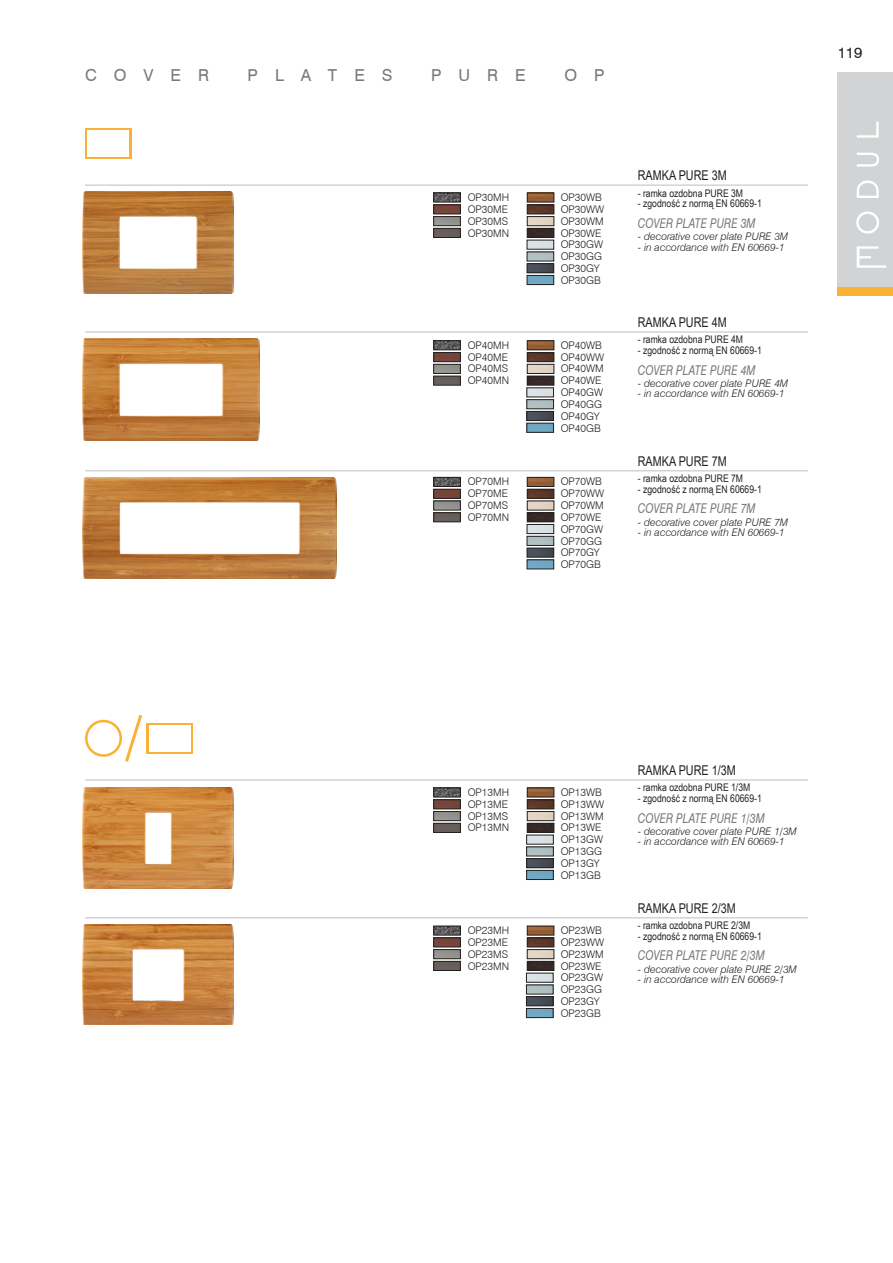
<style>
.page{position:relative;width:893px;height:1263px;background:#fff}
.page>*{position:absolute;margin:0;border:0;box-sizing:border-box;transform-origin:0 0}
.t1{font:16.5px "Swiss 721 BT";letter-spacing:1.03em;color:#7e787a}
.t2{font:15px "Swiss 721 BT";color:#231f20}
.t3{font:italic 13.5px "Swiss 721 BT";color:#7e787a;scale:.8 1}
.t4{font:13.5px "Arial";color:#231f20;scale:.8 1}
.t5{font:300 10.5px/11.9px "Swiss 721 BT";color:#231f20}
.t6{font:italic 300 10.5px "Swiss 721 BT";color:#231f20}
.t7{font:10.5px "Arial Narrow";color:#231f20}
</style>
<div class="page">
<img style="left:83px;top:477px;width:253px;height:101px">
<img style="left:82px;top:339px;width:178px;height:101px">
<img style="left:82px;top:192px;width:151px;height:101px">
<img style="left:83px;top:925px;width:151px;height:100px">
<img style="left:83px;top:787px;width:151px;height:101px">
<svg style="left:85px;top:128px;width:46px;height:30px"></svg>
<div style="left:147px;top:723px;width:46px;height:31px;background:#f9b136"></div>
<svg style="left:85px;top:714px;width:57px;height:48px"></svg>
<img style="left:435px;top:195px;width:24px;height:6px">
<div style="left:433px;top:193px;width:28px;height:10px;border:1px solid #231f20"></div>
<svg style="left:433px;top:204px;width:28px;height:34px"></svg>
<svg style="left:526px;top:192px;width:29px;height:93px;background:#85817e"></svg>
<img style="left:435px;top:342px;width:24px;height:6px">
<div style="left:433px;top:340px;width:28px;height:10px;border:1px solid #231f20"></div>
<svg style="left:433px;top:352px;width:28px;height:34px"></svg>
<svg style="left:526px;top:340px;width:29px;height:93px;background:#85827f"></svg>
<img style="left:435px;top:479px;width:24px;height:6px">
<div style="left:433px;top:477px;width:28px;height:10px;border:1px solid #231f20"></div>
<svg style="left:433px;top:488px;width:28px;height:35px"></svg>
<svg style="left:526px;top:476px;width:29px;height:94px;background:#868380"></svg>
<img style="left:435px;top:789px;width:24px;height:6px">
<div style="left:433px;top:787px;width:28px;height:10px;border:1px solid #231f20"></div>
<svg style="left:433px;top:799px;width:28px;height:34px"></svg>
<svg style="left:526px;top:787px;width:29px;height:93px;background:#84817e"></svg>
<img style="left:435px;top:927px;width:24px;height:6px">
<div style="left:433px;top:925px;width:28px;height:10px;border:1px solid #231f20"></div>
<svg style="left:433px;top:937px;width:28px;height:34px"></svg>
<svg style="left:526px;top:925px;width:29px;height:93px;background:#85817f"></svg>
<div style="left:149px;top:725px;width:42px;height:27px;background:#fff"></div>
<div style="left:87px;top:130px;width:42px;height:26px;background:#fff"></div>
<hr style="left:85px;top:184px;width:723px;height:2px;background:#d1d3d5">
<hr style="left:85px;top:331px;width:723px;height:2px;background:#d1d3d5">
<hr style="left:85px;top:470px;width:723px;height:1px;background:#d1d3d5">
<hr style="left:85px;top:779px;width:723px;height:2px;background:#d1d3d5">
<hr style="left:85px;top:917px;width:723px;height:1px;background:#d1d3d5">
<div style="left:838px;top:72px;width:55px;height:215px;background:#d1d3d5"></div>
<div style="left:838px;top:287px;width:55px;height:9px;background:#f9b136"></div>
<svg style="left:856px;top:122px;width:30px;height:146px"></svg>
<h1 class="t1" style="left:85px;top:65px;width:126px">COVER</h1>
<h1 class="t1" style="left:248px;top:65px;width:146px">PLATES</h1>
<h1 class="t1" style="left:431px;top:65px;width:96px">PURE</h1>
<h1 class="t1" style="left:564px;top:65px;width:42px">O P</h1>
<p class="t5" style="left:468px;top:191px;width:43px;text-align:justify">OP30MH OP30ME OP30MS OP30MN</p>
<p class="t5" style="left:468px;top:339px;width:43px;text-align:justify">OP40MH OP40ME OP40MS OP40MN</p>
<p class="t5" style="left:468px;top:476px;width:43px;text-align:justify">OP70MH OP70ME OP70MS OP70MN</p>
<p class="t5" style="left:561px;top:191px;width:45px">OP30WB<br>OP30WW<br>OP30WM<br>OP30WE<br>OP30GW<br>OP30GG<br>OP30GY<br>OP30GB</p>
<p class="t5" style="left:561px;top:339px;width:45px">OP40WB<br>OP40WW<br>OP40WM<br>OP40WE<br>OP40GW<br>OP40GG<br>OP40GY<br>OP40GB</p>
<p class="t5" style="left:561px;top:476px;width:45px">OP70WB<br>OP70WW<br>OP70WM<br>OP70WE<br>OP70GW<br>OP70GG<br>OP70GY<br>OP70GB</p>
<p class="t4" style="left:638px;top:166px;width:113px">RAMKA PURE 3M</p>
<p class="t7" style="left:638px;top:185px;width:107px">- ramka ozdobna PURE 3M</p>
<p class="t7" style="left:638px;top:196px;width:125px">- zgodność z normą EN 60669-1</p>
<p class="t3" style="left:638px;top:215px;width:149px">COVER PLATE PURE 3M</p>
<p class="t6" style="left:638px;top:230px;width:152px">- decorative cover plate PURE 3M</p>
<p class="t6" style="left:638px;top:240px;width:148px">- in accordance with EN 60669-1</p>
<p class="t4" style="left:638px;top:313px;width:113px">RAMKA PURE 4M</p>
<p class="t7" style="left:638px;top:332px;width:107px">- ramka ozdobna PURE 4M</p>
<p class="t7" style="left:638px;top:343px;width:125px">- zgodność z normą EN 60669-1</p>
<p class="t3" style="left:638px;top:362px;width:149px">COVER PLATE PURE 4M</p>
<p class="t6" style="left:638px;top:377px;width:152px">- decorative cover plate PURE 4M</p>
<p class="t6" style="left:638px;top:387px;width:148px">- in accordance with EN 60669-1</p>
<p class="t4" style="left:638px;top:452px;width:113px">RAMKA PURE 7M</p>
<p class="t7" style="left:638px;top:471px;width:107px">- ramka ozdobna PURE 7M</p>
<p class="t7" style="left:638px;top:481px;width:125px">- zgodność z normą EN 60669-1</p>
<p class="t3" style="left:638px;top:500px;width:149px">COVER PLATE PURE 7M</p>
<p class="t6" style="left:638px;top:515px;width:152px">- decorative cover plate PURE 7M</p>
<p class="t6" style="left:638px;top:526px;width:148px">- in accordance with EN 60669-1</p>
<h2 class="t2" style="left:838px;top:44px;width:26px">119</h2>
<p class="t5" style="left:468px;top:786px;width:43px;text-align:justify">OP13MH OP13ME OP13MS OP13MN</p>
<p class="t5" style="left:468px;top:924px;width:43px;text-align:justify">OP23MH OP23ME OP23MS OP23MN</p>
<p class="t5" style="left:561px;top:786px;width:45px">OP13WB<br>OP13WW<br>OP13WM<br>OP13WE<br>OP13GW<br>OP13GG<br>OP13GY<br>OP13GB</p>
<p class="t5" style="left:561px;top:924px;width:45px">OP23WB<br>OP23WW<br>OP23WM<br>OP23WE<br>OP23GW<br>OP23GG<br>OP23GY<br>OP23GB</p>
<p class="t4" style="left:638px;top:761px;width:124px">RAMKA PURE 1/3M</p>
<p class="t7" style="left:638px;top:780px;width:114px">- ramka ozdobna PURE 1/3M</p>
<p class="t7" style="left:638px;top:790px;width:125px">- zgodność z normą EN 60669-1</p>
<p class="t3" style="left:638px;top:810px;width:160px">COVER PLATE PURE 1/3M</p>
<p class="t6" style="left:638px;top:825px;width:161px">- decorative cover plate PURE 1/3M</p>
<p class="t6" style="left:638px;top:835px;width:148px">- in accordance with EN 60669-1</p>
<p class="t4" style="left:638px;top:899px;width:124px">RAMKA PURE 2/3M</p>
<p class="t7" style="left:638px;top:918px;width:114px">- ramka ozdobna PURE 2/3M</p>
<p class="t7" style="left:638px;top:928px;width:125px">- zgodność z normą EN 60669-1</p>
<p class="t3" style="left:638px;top:947px;width:160px">COVER PLATE PURE 2/3M</p>
<p class="t6" style="left:638px;top:962px;width:161px">- decorative cover plate PURE 2/3M</p>
<p class="t6" style="left:638px;top:973px;width:148px">- in accordance with EN 60669-1</p>
</div>
